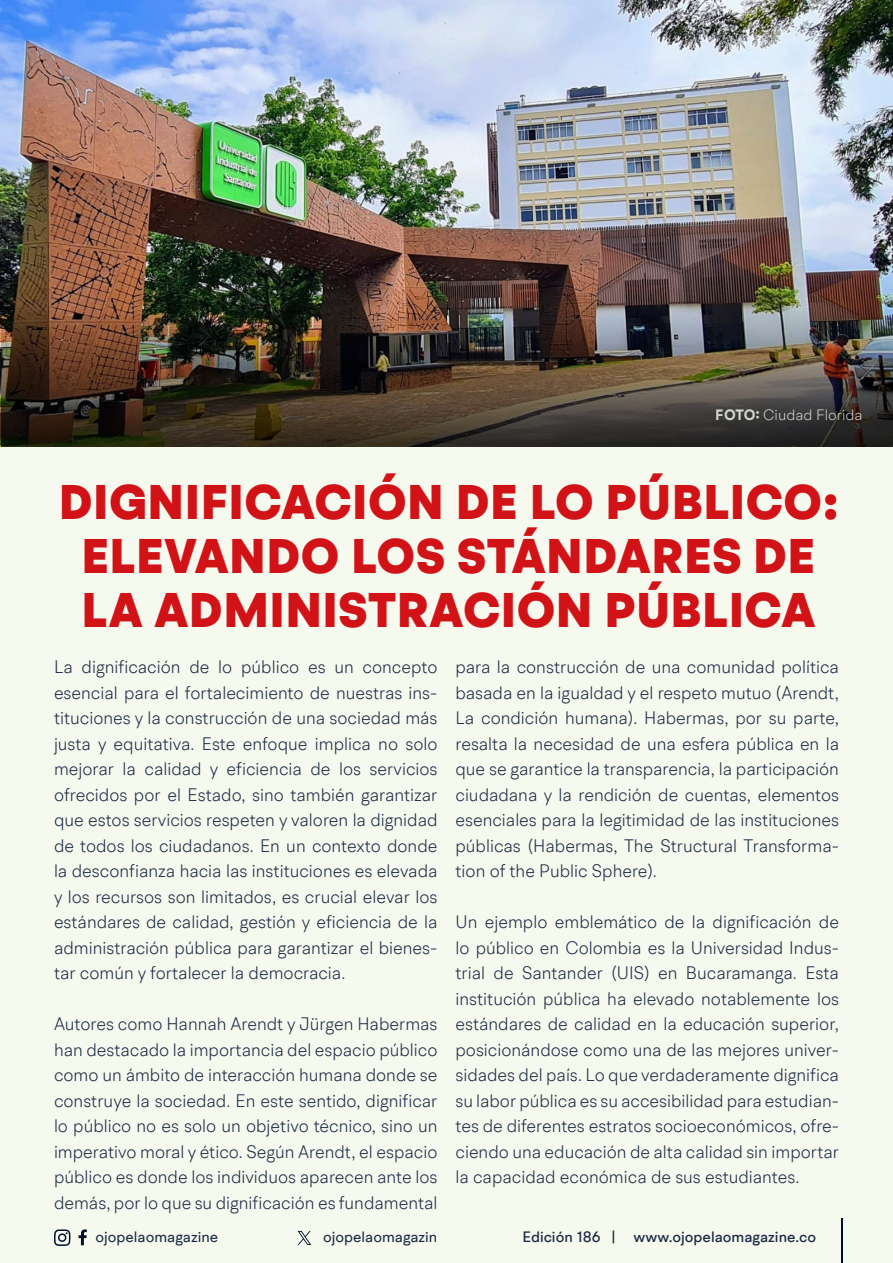
<style>
.page{position:relative;width:893px;height:1263px;background:#f6f9ee}
.page>*{position:absolute;margin:0;border:0;box-sizing:border-box;transform-origin:0 0}
.t1{font:900 49.5px/54px "BR Hendrix";letter-spacing:.01em;color:#d11217;text-align:center}
.t2{font:300 18px/25.5px "BR Hendrix";color:#1b2943;text-align:justify}
.t3{font:500 15px "BR Hendrix";color:#1b2943}
.t4{font:15px "BR Hendrix";color:#1b2943}
.t5{font:300 15px "BR Hendrix";color:#f5faed}
.s1{font-weight:700}
</style>
<div class="page">
<svg style="left:79px;top:1229px;width:8px;height:16px"></svg>
<svg style="left:54px;top:1229px;width:17px;height:17px"></svg>
<hr style="left:841px;top:1219px;width:1px;height:44px;background:#000f2b">
<svg style="left:298px;top:1231px;width:13px;height:14px"></svg>
<img style="left:0;top:0;width:893px;height:446px">
<img style="left:1px;top:310px;width:892px;height:136px">
<p class="t5" style="left:716px;top:406px;width:148px"><span class="s1">FOTO:</span> Ciudad Florida</p>
<h1 class="t1" style="left:59px;top:476px;width:781px">DIGNIFICACIÓN DE LO PÚBLICO:<br>ELEVANDO LOS STÁNDARES DE<br>LA ADMINISTRACIÓN PÚBLICA</h1>
<p class="t2" style="left:54px;top:654px;width:385px">La dignificación de lo público es un concepto esencial para el fortalecimiento de nuestras ins&shy;tituciones y la construcción de una sociedad más justa y equitativa. Este enfoque implica no solo mejorar la calidad y eficiencia de los servicios ofrecidos por el Estado, sino también garantizar que estos servicios respeten y valoren la dignidad de todos los ciudadanos. En un contexto donde la desconfianza hacia las instituciones es elevada y los recursos son limitados, es crucial elevar los estándares de calidad, gestión y eficiencia de la administración pública para garantizar el bienes&shy;tar común y fortalecer la democracia.</p>
<p class="t2" style="left:54px;top:1011px;width:385px">Autores como Hannah Arendt y Jürgen Habermas han destacado la importancia del espacio público como un ámbito de interacción humana donde se construye la sociedad. En este sentido, dignificar lo público no es solo un objetivo técnico, sino un imperativo moral y ético. Según Arendt, el espacio público es donde los individuos aparecen ante los demás, por lo que su dignificación es fundamental</p>
<p class="t2" style="left:455px;top:654px;width:385px">para la construcción de una comunidad política basada en la igualdad y el respeto mutuo (Arendt, La condición humana). Habermas, por su parte, resalta la necesidad de una esfera pública en la que se garantice la transparencia, la participación ciudadana y la rendición de cuentas, elementos esenciales para la legitimidad de las instituciones públicas (Habermas, The Structural Transforma&shy;tion of the Public Sphere).</p>
<p class="t2" style="left:455px;top:909px;width:385px">Un ejemplo emblemático de la dignificación de lo público en Colombia es la Universidad Indus&shy;trial de Santander (UIS) en Bucaramanga. Esta institución pública ha elevado notablemente los estándares de calidad en la educación superior, posicionándose como una de las mejores univer&shy;sidades del país. Lo que verdaderamente dignifica su labor pública es su accesibilidad para estudian&shy;tes de diferentes estratos socioeconómicos, ofre&shy;ciendo una educación de alta calidad sin importar la capacidad económica de sus estudiantes.</p>
<p class="t4" style="left:96px;top:1227px;width:124px">ojopelaomagazine</p>
<p class="t4" style="left:323px;top:1227px;width:116px">ojopelaomagazin</p>
<p class="t3" style="left:522px;top:1227px;width:295px">Edición 186 | www.ojopelaomagazine.co</p>
</div>
